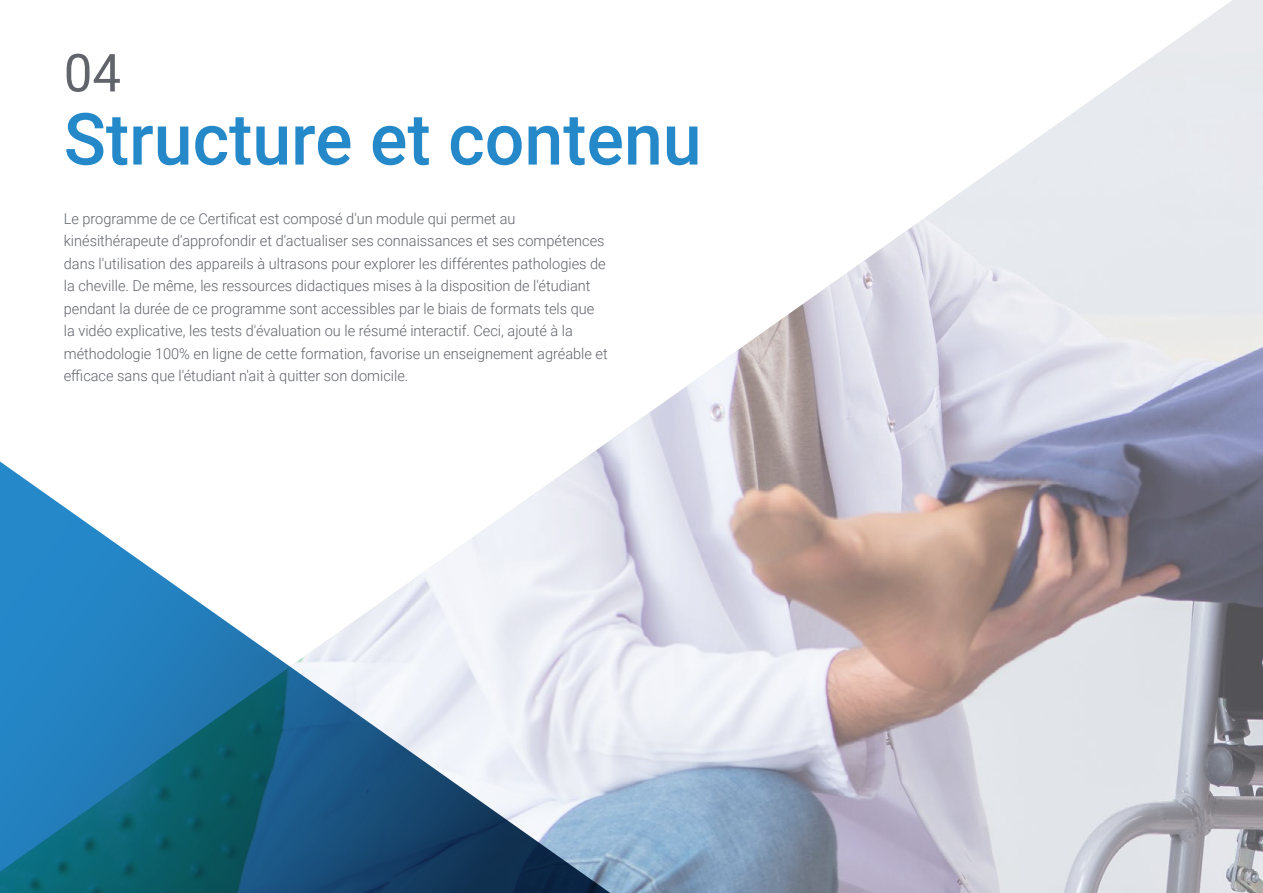
<style>
.page{position:relative;width:1263px;height:893px;background:#fff}
.page>*{position:absolute;margin:0;border:0;box-sizing:border-box;transform-origin:0 0}
.t1{font:500 72px "Roboto";color:#2488c9}
.t2{font:52.5px "Roboto";color:#61646a}
.t3{font:300 15px/22.5px "Roboto";color:#61646a}
</style>
<div class="page">
<img style="left:602px;top:0;width:661px;height:893px">
<svg style="left:0;top:446px;width:640px;height:447px"></svg>
<h2 class="t2" style="left:64px;top:36px;width:59px">04</h2>
<h1 class="t1" style="left:64px;top:89px;width:639px">Structure et contenu</h1>
<p class="t3" style="left:64px;top:207px;width:545px">Le programme de ce Certificat est composé d'un module qui permet au kinésithérapeute d'approfondir et d'actualiser ses connaissances et ses compétences dans l'utilisation des appareils à ultrasons pour explorer les différentes pathologies de la cheville. De même, les ressources didactiques mises à la disposition de l'étudiant pendant la durée de ce programme sont accessibles par le biais de formats tels que la vidéo explicative, les tests d'évaluation ou le résumé interactif. Ceci, ajouté à la méthodologie 100% en ligne de cette formation, favorise un enseignement agréable et efficace sans que l'étudiant n'ait à quitter son domicile.</p>
</div>
